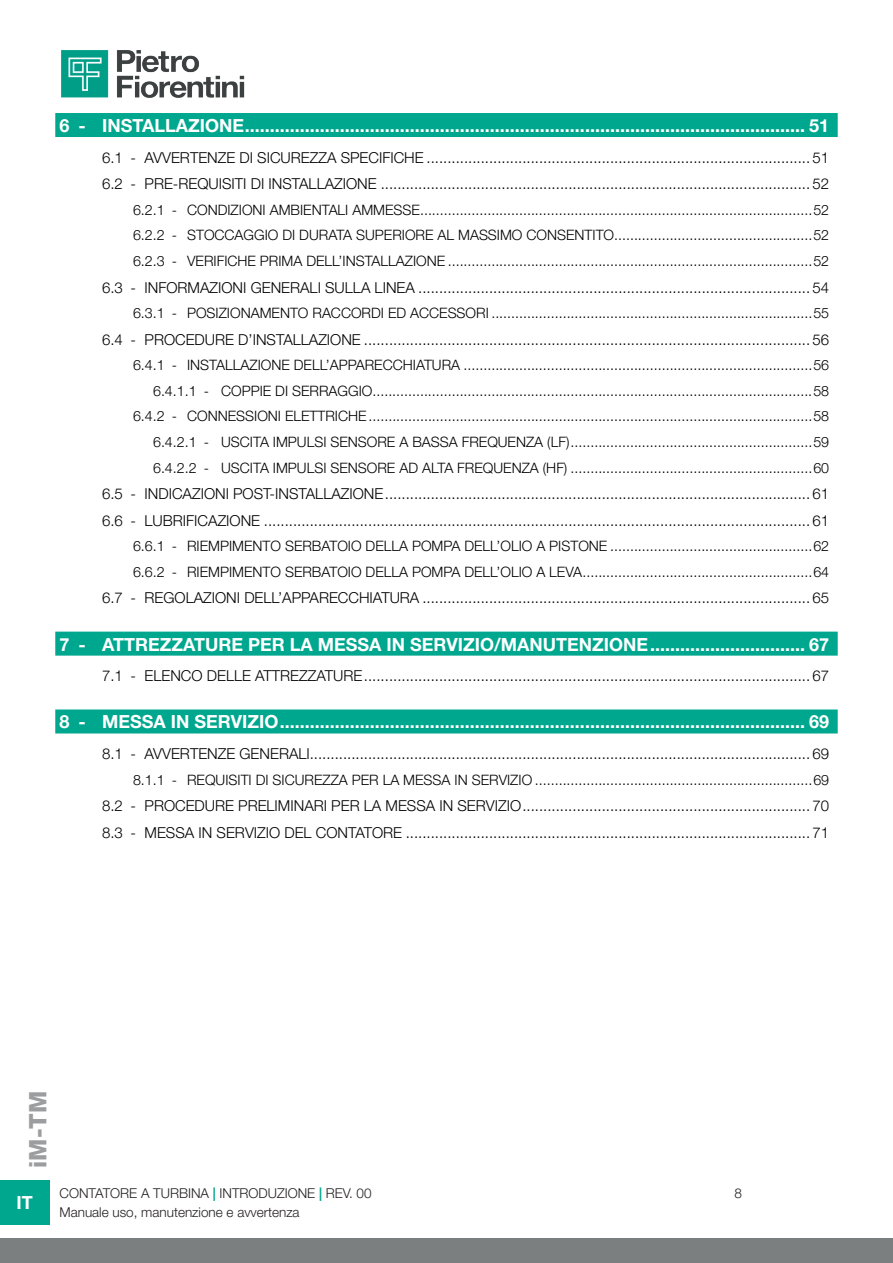
<style>
.page{position:relative;width:893px;height:1263px;background:#fff}
.page>*{position:absolute;margin:0;border:0;box-sizing:border-box;transform-origin:0 0}
.t1{font:800 24px "Helvetica Neue LT Pro";color:#9b9d9e}
.t2{font:700 18px "Helvetica Neue LT Pro";color:#fff}
.t3{font:300 15px/26.5px "Helvetica Neue LT Pro";color:#000}
.t4{font:300 14.25px/25.7px "Helvetica Neue LT Pro";color:#000;text-align:justify}
.t5{font:300 13.5px "Helvetica Neue LT Pro";color:#231f20}
.s1{font-weight:700;color:#00a78f}
</style>
<div class="page">
<div style="left:0;top:1238px;width:893px;height:25px;background:#7c7f80"></div>
<div style="left:0;top:1180px;width:50px;height:45px;background:#00a78f"></div>
<img style="left:61px;top:50px;width:184px;height:48px">
<div style="left:55px;top:113px;width:783px;height:24px;background:#00a78f"></div>
<div style="left:55px;top:632px;width:783px;height:24px;background:#00a78f"></div>
<div style="left:55px;top:709px;width:783px;height:24px;background:#00a78f"></div>
<p class="t2" style="left:60px;top:114px;width:771px">6 - INSTALLAZIONE................................................................................................................ 51</p>
<p class="t3" style="left:102px;top:144px;width:729px">6.1 - AVVERTENZE DI SICUREZZA SPECIFICHE ............................................................................................ 51<br>6.2 - PRE-REQUISITI DI INSTALLAZIONE ....................................................................................................... 52</p>
<p class="t4" style="left:133px;top:197px;width:698px">6.2.1 - CONDIZIONI AMBIENTALI AMMESSE...................................................................................................52<br>6.2.2 - STOCCAGGIO DI DURATA SUPERIORE AL MASSIMO CONSENTITO..................................................52<br>6.2.3 - VERIFICHE PRIMA DELL’INSTALLAZIONE ............................................................................................52</p>
<p class="t3" style="left:102px;top:274px;width:729px">6.3 - INFORMAZIONI GENERALI SULLA LINEA .............................................................................................. 54</p>
<p class="t4" style="left:133px;top:300px;width:698px">6.3.1 - POSIZIONAMENTO RACCORDI ED ACCESSORI .................................................................................55</p>
<p class="t3" style="left:102px;top:326px;width:729px">6.4 - PROCEDURE D’INSTALLAZIONE ........................................................................................................... 56</p>
<p class="t4" style="left:133px;top:352px;width:698px;text-align:right">6.4.1 - INSTALLAZIONE DELL’APPARECCHIATURA ........................................................................................56<br>6.4.1.1 - COPPIE DI SERRAGGIO...............................................................................................................58<br>6.4.2 - CONNESSIONI ELETTRICHE................................................................................................................58<br>6.4.2.1 - USCITA IMPULSI SENSORE A BASSA FREQUENZA (LF).............................................................59<br>6.4.2.2 - USCITA IMPULSI SENSORE AD ALTA FREQUENZA (HF) .............................................................60</p>
<p class="t3" style="left:102px;top:480px;width:729px">6.5 - INDICAZIONI POST-INSTALLAZIONE...................................................................................................... 61<br>6.6 - LUBRIFICAZIONE ................................................................................................................................... 61</p>
<p class="t4" style="left:133px;top:533px;width:698px">6.6.1 - RIEMPIMENTO SERBATOIO DELLA POMPA DELL’OLIO A PISTONE ...................................................62<br>6.6.2 - RIEMPIMENTO SERBATOIO DELLA POMPA DELL’OLIO A LEVA..........................................................64</p>
<p class="t3" style="left:102px;top:584px;width:729px">6.7 - REGOLAZIONI DELL’APPARECCHIATURA ............................................................................................. 65</p>
<p class="t2" style="left:60px;top:633px;width:771px">7 - ATTREZZATURE PER LA MESSA IN SERVIZIO/MANUTENZIONE............................... 67</p>
<p class="t3" style="left:102px;top:662px;width:729px">7.1 - ELENCO DELLE ATTREZZATURE........................................................................................................... 67</p>
<p class="t2" style="left:60px;top:711px;width:771px">8 - MESSA IN SERVIZIO......................................................................................................... 69</p>
<p class="t3" style="left:102px;top:740px;width:729px">8.1 - AVVERTENZE GENERALI........................................................................................................................ 69</p>
<p class="t4" style="left:133px;top:766px;width:698px">8.1.1 - REQUISITI DI SICUREZZA PER LA MESSA IN SERVIZIO ......................................................................69</p>
<p class="t3" style="left:102px;top:792px;width:729px">8.2 - PROCEDURE PRELIMINARI PER LA MESSA IN SERVIZIO..................................................................... 70<br>8.3 - MESSA IN SERVIZIO DEL CONTATORE ................................................................................................. 71</p>
<h1 class="t1" style="left:24px;top:1168px;width:78px;rotate:-90deg">iM-TM</h1>
<p class="t2" style="left:17px;top:1191px;width:18px">IT</p>
<p class="t5" style="left:60px;top:1185px;width:314px">CONTATORE A TURBINA <span class="s1">|</span> INTRODUZIONE <span class="s1">|</span> REV. 00</p>
<p class="t5" style="left:60px;top:1204px;width:242px">Manuale uso, manutenzione e avvertenza</p>
<p class="t5" style="left:734px;top:1185px;width:9px">8</p>
</div>
